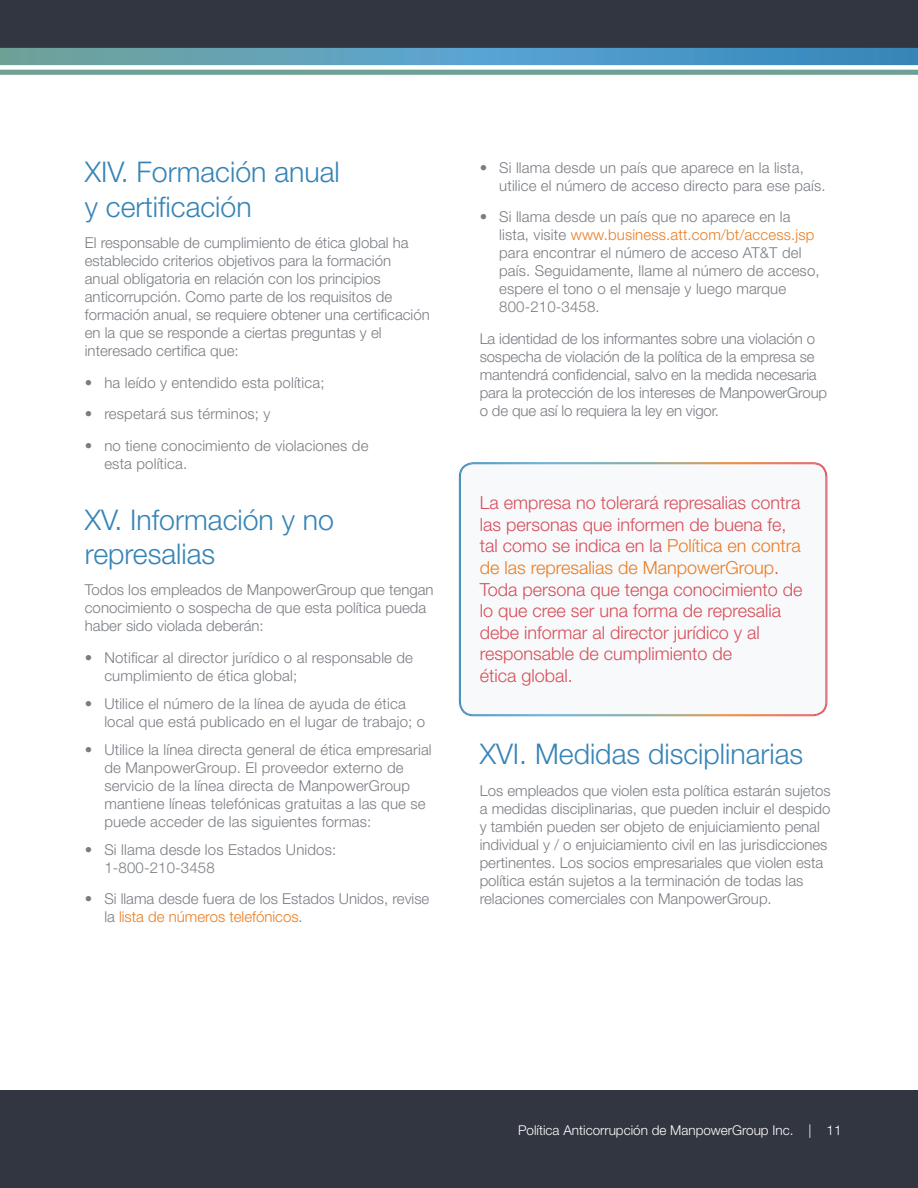
<style>
.page{position:relative;width:918px;height:1188px;background:#323640}
.page>*{position:absolute;margin:0;border:0;box-sizing:border-box;transform-origin:0 0}
.Body_Text-Gray_copy{font:300 28.5px/34.2px "Helvetica Neue LT Pro";color:#3684b6}
.small_pull_quote{font:300 18px/21.6px "Helvetica Neue LT Pro";color:#d64e5b}
.Body_Text-Gray_copy-2{font:300 15px/18px "Helvetica Neue LT Pro";color:#787d83}
.t1{font:300 13.5px "Helvetica Neue LT Pro";color:#fff}
.s1{color:#ea7d22}
</style>
<div class="page">
<div style="left:0;top:54px;width:918px;height:1036px;background:#fff"></div>
<svg style="left:0;top:48px;width:918px;height:17px;background:#569bbc"></svg>
<svg style="left:0;top:70px;width:918px;height:5px;background:#73a398"></svg>
<div style="left:460px;top:463px;width:367px;height:252px;background:#f8f9fa;border-radius:14px"></div>
<div style="left:460px;top:464px;width:366px;height:251px;border:1px solid #fff;border-radius:13px"></div>
<p class="Body_Text-Gray_copy" style="left:85px;top:155px;width:257px">XIV. Formación anual y certificación</p>
<p class="Body_Text-Gray_copy-2" style="left:85px;top:233px;width:346px">El responsable de cumplimiento de ética global ha establecido criterios objetivos para la formación<br>anual obligatoria en relación con los principios anticorrupción. Como parte de los requisitos de formación anual, se requiere obtener una certificación en la que se responde a ciertas preguntas y el interesado certifica que:</p>
<p class="Body_Text-Gray_copy-2" style="left:85px;top:373px;width:241px">• ha leído y entendido esta política;</p>
<p class="Body_Text-Gray_copy-2" style="left:85px;top:404px;width:187px">• respetará sus términos; y</p>
<p class="Body_Text-Gray_copy-2" style="left:104px;top:436px;width:266px;text-indent:-20px">• no tiene conocimiento de violaciones de esta política.</p>
<p class="Body_Text-Gray_copy" style="left:85px;top:502px;width:251px">XV. Información y no represalias</p>
<p class="Body_Text-Gray_copy-2" style="left:85px;top:581px;width:350px">Todos los empleados de ManpowerGroup que tengan conocimiento o sospecha de que esta política pueda haber sido violada deberán:</p>
<p class="Body_Text-Gray_copy-2" style="left:104px;top:648px;width:310px;text-indent:-20px">• Notificar al director jurídico o al responsable de cumplimiento de ética global;</p>
<p class="Body_Text-Gray_copy-2" style="left:104px;top:694px;width:322px;text-indent:-20px">• Utilice el número de la línea de ayuda de ética local que está publicado en el lugar de trabajo; o</p>
<p class="Body_Text-Gray_copy-2" style="left:104px;top:740px;width:329px;text-indent:-20px">• Utilice la línea directa general de ética empresarial de ManpowerGroup. El proveedor externo de servicio de la línea directa de ManpowerGroup mantiene líneas telefónicas gratuitas a las que se puede acceder de las siguientes formas:</p>
<p class="Body_Text-Gray_copy-2" style="left:104px;top:840px;width:233px;text-indent:-20px">• Si llama desde los Estados Unidos:<br>1-800-210-3458</p>
<p class="Body_Text-Gray_copy-2" style="left:104px;top:890px;width:327px;text-indent:-20px">• Si llama desde fuera de los Estados Unidos, revise la <span class="s1">lista de números telefónicos</span>.</p>
<p class="Body_Text-Gray_copy-2" style="left:499px;top:158px;width:328px;text-indent:-20px">• Si llama desde un país que aparece en la lista, utilice el número de acceso directo para ese país.</p>
<p class="Body_Text-Gray_copy-2" style="left:499px;top:208px;width:322px;text-indent:-20px">• Si llama desde un país que no aparece en la lista, visite <span class="s1">www.business.att.com/bt/access.jsp </span>para encontrar el número de acceso AT&amp;T del país. Seguidamente, llame al número de acceso, espere el tono o el mensaje y luego marque 800-210-3458.</p>
<p class="Body_Text-Gray_copy-2" style="left:480px;top:329px;width:349px">La identidad de los informantes sobre una violación o sospecha de violación de la política de la empresa se mantendrá confidencial, salvo en la medida necesaria para la protección de los intereses de ManpowerGroup o de que así lo requiera la ley en vigor.</p>
<p class="small_pull_quote" style="left:480px;top:492px;width:324px">La empresa no tolerará represalias contra las personas que informen de buena fe, tal como se indica en la <span class="s1">Política en contra de las represalias de ManpowerGroup</span>.<br>Toda persona que tenga conocimiento de lo que cree ser una forma de represalia debe informar al director jurídico y al responsable de cumplimiento de<br>ética global.</p>
<p class="Body_Text-Gray_copy" style="left:480px;top:736px;width:325px">XVI. Medidas disciplinarias</p>
<p class="Body_Text-Gray_copy-2" style="left:480px;top:781px;width:353px">Los empleados que violen esta política estarán sujetos a medidas disciplinarias, que pueden incluir el despido y también pueden ser objeto de enjuiciamiento penal individual y / o enjuiciamiento civil en las jurisdicciones pertinentes. Los socios empresariales que violen esta política están sujetos a la terminación de todas las relaciones comerciales con ManpowerGroup.</p>
<p class="t1" style="left:518px;top:1122px;width:325px">Política Anticorrupción de ManpowerGroup Inc. | 11</p>
</div>
